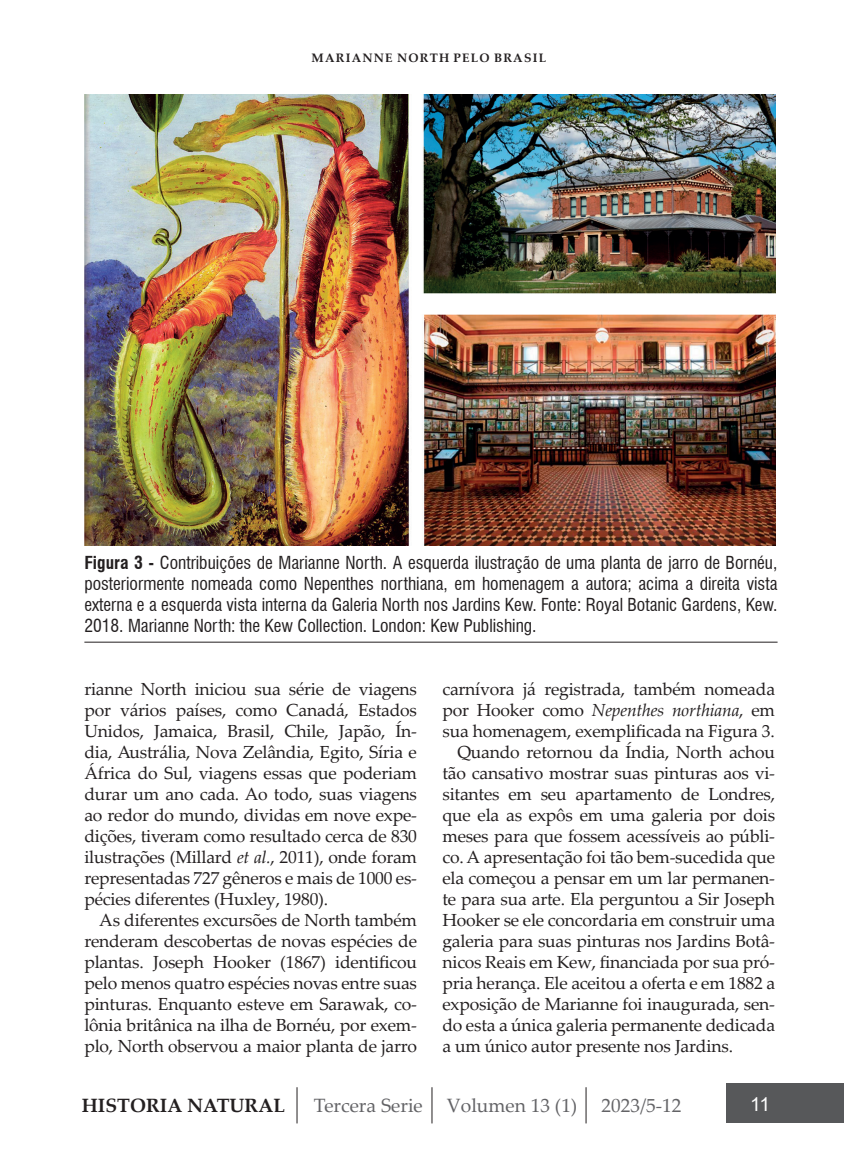
<style>
.page{position:relative;width:844px;height:1166px;background:#fff}
.page>*{position:absolute;margin:0;border:0;box-sizing:border-box;transform-origin:0 0}
.t1{font:19.25px "Palatino Linotype";color:#636366}
.t2{font:700 19.25px "Palatino Linotype";color:#231f20}
.t3{font:19.25px "Arial";color:#fff}
.t4{font:17.5px/21px "Palatino Linotype";letter-spacing:-.01em;color:#231f20;text-align:justify}
.t5{font:condensed 17.5px/21px "Swiss 721 BT";color:#231f20;text-align:justify}
.t6{font:italic 17.5px "Palatino Linotype";letter-spacing:-.01em;color:#231f20}
.t7{font:700 12.25px "Palatino Linotype";letter-spacing:.1em;color:#231f20}
.s1{font-weight:700}
.s2{font-style:italic}
.s3{font-style:normal}
</style>
<div class="page">
<hr style="left:296px;top:1087px;width:1px;height:36px;background:#231f20">
<hr style="left:431px;top:1087px;width:1px;height:36px;background:#231f20">
<hr style="left:585px;top:1087px;width:1px;height:36px;background:#231f20">
<div style="left:726px;top:1083px;width:117px;height:39px;background:#57585a"></div>
<img style="left:84px;top:94px;width:690px;height:452px">
<hr style="left:84px;top:642px;width:693px;height:1px;background:#231f20">
<p class="t7" style="left:311px;top:49px;width:236px">MARIANNE NORTH PELO BRASIL</p>
<p class="t5" style="left:84px;top:552px;width:694px"><span class="s1">Figura 3 -</span> Contribuições de Marianne North. A esquerda ilustração de uma planta de jarro de Bornéu, posteriormente nomeada como Nepenthes northiana, em homenagem a autora; acima a direita vista externa e a esquerda vista interna da Galeria North nos Jardins Kew. Fonte: Royal Botanic Gardens, Kew.<br>2018. Marianne North: the Kew Collection. London: Kew Publishing.</p>
<p class="t4" style="left:84px;top:678px;width:334px">rianne North iniciou sua série de viagens por vários países, como Canadá, Estados Unidos, Jamaica, Brasil, Chile, Japão, Ín&shy;dia, Austrália, Nova Zelândia, Egito, Síria e África do Sul, viagens essas que poderiam durar um ano cada. Ao todo, suas viagens ao redor do mundo, dividas em nove expe&shy;dições, tiveram como resultado cerca de 830 ilustrações (Millard <span class="s2">et al.</span>, 2011), onde foram representadas 727 gêneros e mais de 1000 es&shy;pécies diferentes (Huxley, 1980).</p>
<p class="t4" style="left:84px;top:909px;width:334px;text-indent:15px">As diferentes excursões de North também renderam descobertas de novas espécies de plantas. Joseph Hooker (1867) identificou pelo menos quatro espécies novas entre suas pinturas. Enquanto esteve em Sarawak, co&shy;lônia britânica na ilha de Bornéu, por exem&shy;plo, North observou a maior planta de jarro</p>
<p class="t4" style="left:442px;top:678px;width:334px">carnívora já registrada, também nomeada</p>
<p class="t6" style="left:442px;top:697px;width:334px"><span class="s3">por Hooker como</span> Nepenthes northiana<span class="s3">, em</span></p>
<p class="t4" style="left:442px;top:720px;width:334px">sua homenagem, exemplificada na Figura 3.</p>
<p class="t4" style="left:457px;top:741px;width:319px">Quando retornou da Índia, North achou</p>
<p class="t4" style="left:442px;top:762px;width:334px">tão cansativo mostrar suas pinturas aos vi-</p>
<p class="t4" style="left:442px;top:783px;width:334px">sitantes em seu apartamento de Londres,</p>
<p class="t4" style="left:442px;top:804px;width:334px">que ela as expôs em uma galeria por dois</p>
<p class="t4" style="left:442px;top:825px;width:334px">meses para que fossem acessíveis ao públi-</p>
<p class="t4" style="left:442px;top:846px;width:334px">co. A apresentação foi tão bem-sucedida que</p>
<p class="t4" style="left:442px;top:867px;width:334px">ela começou a pensar em um lar permanen-</p>
<p class="t4" style="left:442px;top:888px;width:334px">te para sua arte. Ela perguntou a Sir Joseph</p>
<p class="t4" style="left:442px;top:909px;width:334px">Hooker se ele concordaria em construir uma</p>
<p class="t4" style="left:442px;top:930px;width:334px">galeria para suas pinturas nos Jardins Botâ-</p>
<p class="t4" style="left:442px;top:951px;width:334px">nicos Reais em Kew, financiada por sua pró-</p>
<p class="t4" style="left:442px;top:972px;width:334px">pria herança. Ele aceitou a oferta e em 1882 a</p>
<p class="t4" style="left:442px;top:993px;width:334px">exposição de Marianne foi inaugurada, sen-</p>
<p class="t4" style="left:442px;top:1014px;width:334px">do esta a única galeria permanente dedicada</p>
<p class="t4" style="left:442px;top:1035px;width:292px">a um único autor presente nos Jardins.</p>
<p class="t2" style="left:82px;top:1091px;width:204px">HISTORIA NATURAL</p>
<p class="t1" style="left:314px;top:1091px;width:265px">Tercera Serie Volumen 13 (1)</p>
<p class="t1" style="left:601px;top:1091px;width:81px">2023/5-12</p>
<p class="t3" style="left:750px;top:1090px;width:21px">11</p>
</div>
